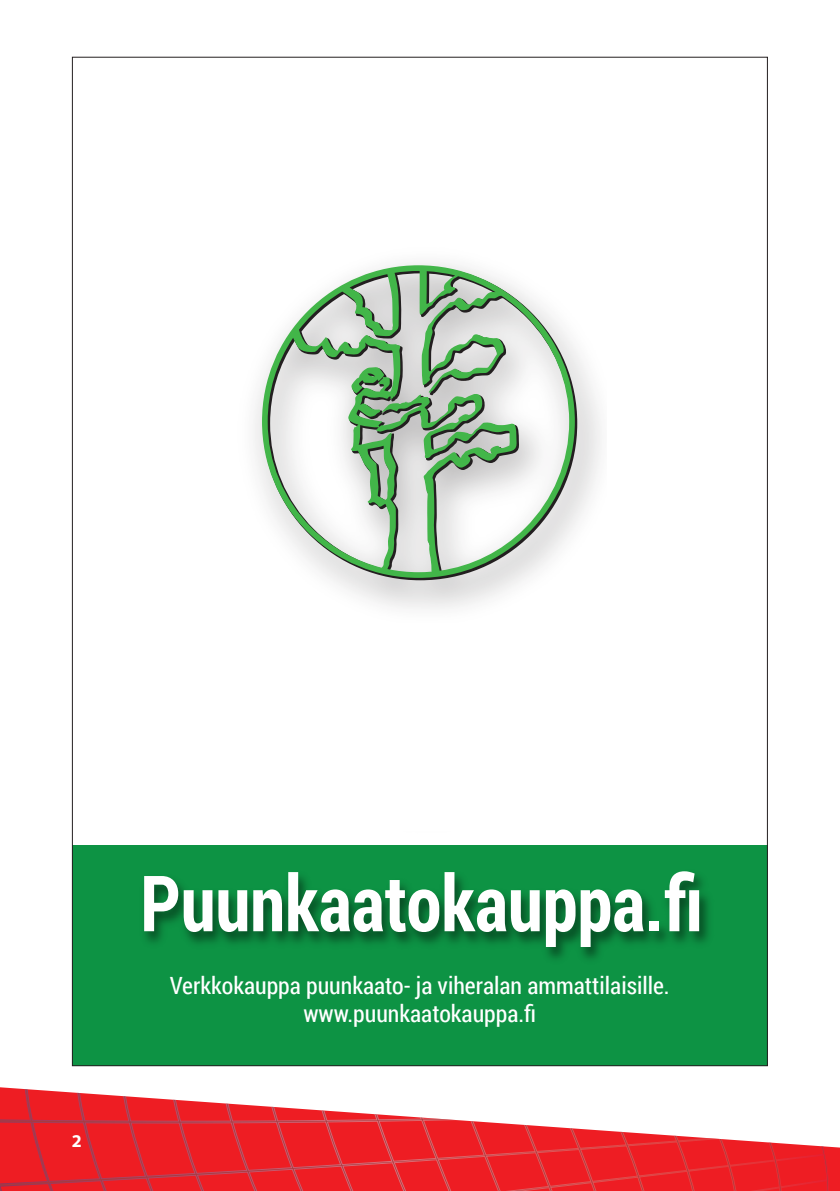
<style>
.page{position:relative;width:840px;height:1191px;background:#fff}
.page>*{position:absolute;margin:0;border:0;box-sizing:border-box;transform-origin:0 0}
.t1{font:700 77.6px "Roboto Condensed";color:#fff;scale:.92 1}
.t2{font:23.8px/28.4px "Roboto Condensed";color:#fff;text-align:center}
.t3{font:700 18px "Myriad Pro";color:#fff}
</style>
<div class="page">
<svg style="left:0;top:1087px;width:839px;height:104px"></svg>
<svg style="left:72px;top:845px;width:695px;height:220px;background:#0c8b40"></svg>
<svg style="left:262px;top:265px;width:312px;height:313px"></svg>
<p class="t3" style="left:72px;top:1128px;width:11px">2</p>
<h1 class="t1" style="left:140px;top:849px;width:612px">Puunkaatokauppa.fi</h1>
<p class="t2" style="left:170px;top:970px;width:501px">Verkkokauppa puunkaato- ja viheralan ammattilaisille. www.puunkaatokauppa.fi</p>
</div>
